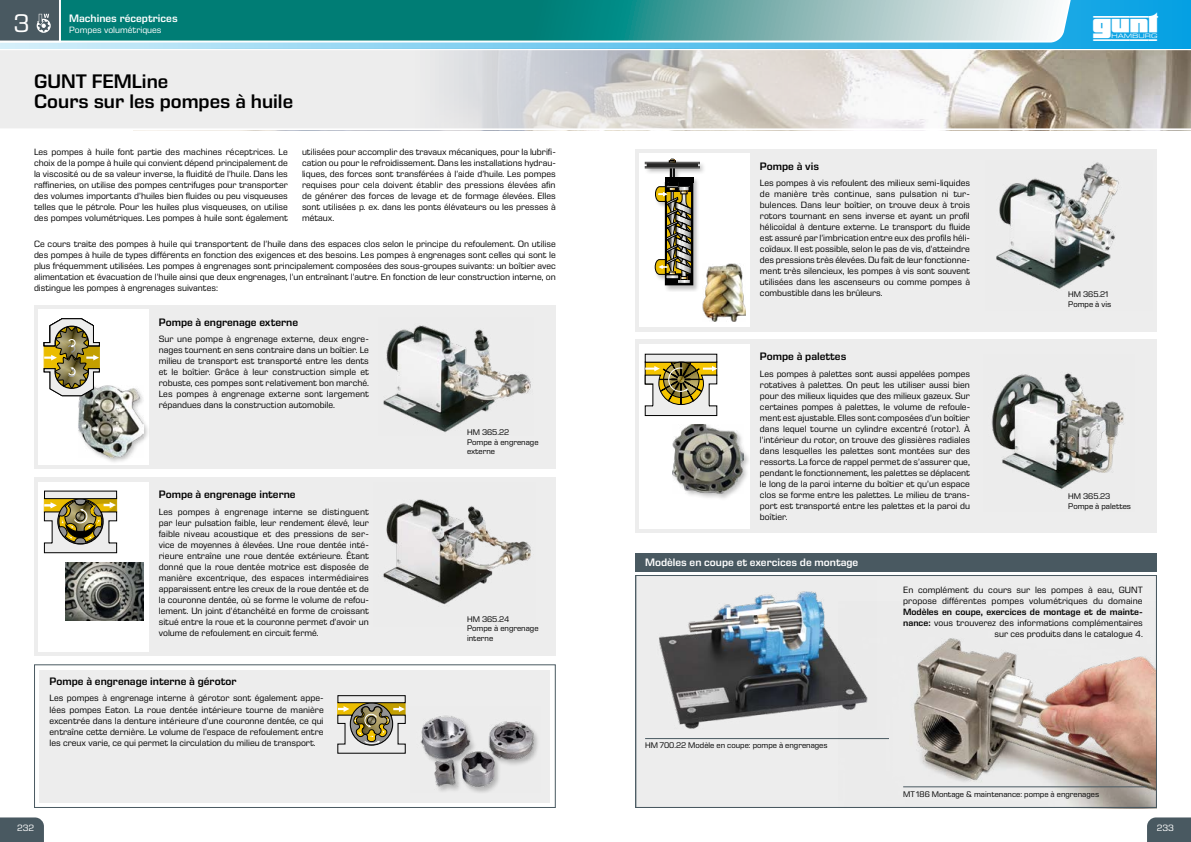
<style>
.page{position:relative;width:1191px;height:842px;background:#fff}
.page>*{position:absolute;margin:0;border:0;box-sizing:border-box;transform-origin:0 0}
.t1{font:700 39.8px "gunt 2 E Symbol";color:#fff}
.t2{font:26px "Eurostile Next LT Pro";color:#fff}
.t3{font:600 20px/20px "Eurostile Next LT Pro";color:#000}
.t4{font:600 11px "Eurostile Next LT Pro";color:#000}
.t5{font:600 11px "Eurostile Next LT Pro";color:#fff}
.t6{font:9.3px/11px "Eurostile Next LT Pro";color:#000;text-align:justify}
.t7{font:9.3px "Eurostile Next LT Pro";color:#fff}
.t8{font:8.3px/9.5px "Eurostile Next LT Pro";color:#000}
.s1{font-weight:600}
</style>
<div class="page">
<svg style="left:0;top:48px;width:1191px;height:81px;background:#dad8d5"></svg>
<div style="left:0;top:0;width:1191px;height:48px;background:linear-gradient(to right,#d7effa,#04a0e3)"></div>
<svg style="left:0;top:0;width:1075px;height:44px;background:#4da2a0"></svg>
<svg style="left:0;top:0;width:61px;height:43px;background:#606e75"></svg>
<svg style="left:1147px;top:817px;width:44px;height:25px"></svg>
<svg style="left:0;top:817px;width:44px;height:25px"></svg>
<div style="left:40px;top:670px;width:510px;height:132px;background:#ededed"></div>
<div style="left:34px;top:305px;width:522px;height:164px;background:#ededed"></div>
<div style="left:34px;top:664px;width:522px;height:144px;border:1px solid #495961"></div>
<div style="left:34px;top:478px;width:522px;height:178px;background:#ededed"></div>
<div style="left:38px;top:309px;width:111px;height:156px;background:#fff"></div>
<div style="left:38px;top:482px;width:111px;height:169px;background:#fff"></div>
<img style="left:383px;top:325px;width:148px;height:107px">
<img style="left:420px;top:715px;width:118px;height:78px">
<img style="left:383px;top:499px;width:148px;height:106px">
<div style="left:44px;top:491px;width:73px;height:8px;background:#ededed"></div>
<svg style="left:44px;top:496px;width:73px;height:57px;background:#aba17b"></svg>
<img style="left:66px;top:562px;width:77px;height:59px">
<div style="left:338px;top:695px;width:67px;height:8px;border:1px solid #000"></div>
<svg style="left:337px;top:701px;width:68px;height:53px"></svg>
<div style="left:77px;top:384px;width:74px;height:81px;background:#000;opacity:.25"></div>
<img style="left:78px;top:385px;width:65px;height:73px">
<svg style="left:44px;top:318px;width:56px;height:79px;background:#aba179"></svg>
<div style="left:635px;top:149px;width:522px;height:182px;background:#ededed"></div>
<div style="left:635px;top:340px;width:522px;height:193px;background:#ededed"></div>
<div style="left:635px;top:575px;width:522px;height:233px;background:#ededed"></div>
<hr style="left:645px;top:738px;width:244px;height:1px;background:#495961">
<div style="left:635px;top:554px;width:522px;height:18px;background:#495961"></div>
<div style="left:639px;top:153px;width:111px;height:174px;background:#fff"></div>
<div style="left:639px;top:344px;width:111px;height:185px;background:#fff"></div>
<img style="left:659px;top:591px;width:180px;height:138px">
<div style="left:643px;top:158px;width:63px;height:134px;background:#000;opacity:.25"></div>
<svg style="left:645px;top:159px;width:55px;height:126px"></svg>
<img style="left:702px;top:263px;width:43px;height:58px">
<img style="left:996px;top:162px;width:123px;height:127px">
<img style="left:991px;top:373px;width:133px;height:116px">
<div style="left:671px;top:422px;width:80px;height:79px;background:#000;opacity:.25"></div>
<img style="left:673px;top:424px;width:70px;height:69px">
<div style="left:645px;top:354px;width:72px;height:8px;background:#ededed"></div>
<svg style="left:645px;top:361px;width:72px;height:55px;background:#b2a677"></svg>
<img style="left:839px;top:638px;width:316px;height:168px">
<hr style="left:903px;top:786px;width:244px;height:1px;background:#495961">
<div style="left:635px;top:575px;width:522px;height:233px;border:1px solid #495961"></div>
<svg style="left:1093px;top:16px;width:18px;height:25px"></svg>
<h2 class="t2" style="left:13px;top:9px;width:17px">3</h2>
<p class="t5" style="left:69px;top:12px;width:110px">Machines réceptrices</p>
<p class="t7" style="left:69px;top:24px;width:94px">Pompes volumétriques</p>
<h3 class="t3" style="left:34px;top:71px;width:261px">GUNT FEMLine<br>Cours sur les pompes à huile</h3>
<p class="t6" style="left:34px;top:147px;width:255px">Les pompes à huile font partie des machines réceptrices. Le choix de la pompe à huile qui convient dépend principalement de la viscosité ou de sa valeur inverse, la fluidité de l’huile. Dans les raffineries, on utilise des pompes centrifuges pour transporter des volumes importants d’huiles bien fluides ou peu visqueuses telles que le pétrole. Pour les huiles plus visqueuses, on utilise des pompes volumétriques. Les pompes à huile sont également</p>
<p class="t6" style="left:302px;top:147px;width:255px">utilisées pour accomplir des travaux mécaniques, pour la lubrifi&shy;cation ou pour le refroidissement. Dans les installations hydrau&shy;liques, des forces sont transférées à l’aide d’huile. Les pompes requises pour cela doivent établir des pressions élevées afin de générer des forces de levage et de formage élevées. Elles sont utilisées p. ex. dans les ponts élévateurs ou les presses à métaux.</p>
<p class="t6" style="left:34px;top:239px;width:523px">Ce cours traite des pompes à huile qui transportent de l’huile dans des espaces clos selon le principe du refoulement. On utilise des pompes à huile de types différents en fonction des exigences et des besoins. Les pompes à engrenages sont celles qui sont le plus fréquemment utilisées. Les pompes à engrenages sont principalement composées des sous-groupes suivants: un boîtier avec alimentation et évacuation de l’huile ainsi que deux engrenages, l’un entraînant l’autre. En fonction de leur construction interne, on distingue les pompes à engrenages suivantes:</p>
<p class="t4" style="left:159px;top:316px;width:141px">Pompe à engrenage externe</p>
<p class="t6" style="left:159px;top:334px;width:212px">Sur une pompe à engrenage externe, deux engre&shy;nages tournent en sens contraire dans un boîtier. Le milieu de transport est transporté entre les dents et le boîtier. Grâce à leur construction simple et robuste, ces pompes sont relativement bon marché.<br>Les pompes à engrenage externe sont largement répandues dans la construction automobile.</p>
<p class="t4" style="left:159px;top:488px;width:138px">Pompe à engrenage interne</p>
<p class="t6" style="left:159px;top:506px;width:212px">Les pompes à engrenage interne se distinguent par leur pulsation faible, leur rendement élevé, leur faible niveau acoustique et des pressions de ser&shy;vice de moyennes à élevées. Une roue dentée inté&shy;rieure entraîne une roue dentée extérieure. Étant donné que la roue dentée motrice est disposée de manière excentrique, des espaces intermédiaires apparaissent entre les creux de la roue dentée et de la couronne dentée, où se forme le volume de refou&shy;lement. Un joint d’étanchéité en forme de croissant situé entre la roue et la couronne permet d’avoir un volume de refoulement en circuit fermé.</p>
<p class="t4" style="left:50px;top:675px;width:188px">Pompe à engrenage interne à gérotor</p>
<p class="t6" style="left:50px;top:693px;width:276px">Les pompes à engrenage interne à gérotor sont également appe&shy;lées pompes Eaton. La roue dentée intérieure tourne de manière excentrée dans la denture intérieure d’une couronne dentée, ce qui entraîne cette dernière. Le volume de l’espace de refoulement entre les creux varie, ce qui permet la circulation du milieu de transport.</p>
<p class="t8" style="left:467px;top:428px;width:73px">HM 365.22<br>Pompe à engrenage externe</p>
<p class="t8" style="left:467px;top:614px;width:73px">HM 365.24<br>Pompe à engrenage interne</p>
<p class="t4" style="left:760px;top:160px;width:61px">Pompe à vis</p>
<p class="t6" style="left:760px;top:177px;width:212px">Les pompes à vis refoulent des milieux semi-liquides de manière très continue, sans pulsation ni tur&shy;bulences. Dans leur boîtier, on trouve deux à trois rotors tournant en sens inverse et ayant un profil hélicoïdal à denture externe. Le transport du fluide est assuré par l’imbrication entre eux des profils héli&shy;coïdaux. Il est possible, selon le pas de vis, d’atteindre des pressions très élevées. Du fait de leur fonctionne&shy;ment très silencieux, les pompes à vis sont souvent utilisées dans les ascenseurs ou comme pompes à combustible dans les brûleurs.</p>
<p class="t4" style="left:760px;top:351px;width:88px">Pompe à palettes</p>
<p class="t6" style="left:760px;top:368px;width:212px">Les pompes à palettes sont aussi appelées pompes rotatives à palettes. On peut les utiliser aussi bien pour des milieux liquides que des milieux gazeux. Sur certaines pompes à palettes, le volume de refoule&shy;ment est ajustable. Elles sont composées d’un boîtier dans lequel tourne un cylindre excentré (rotor). À l’intérieur du rotor, on trouve des glissières radiales dans lesquelles les palettes sont montées sur des ressorts. La force de rappel permet de s’assurer que, pendant le fonctionnement, les palettes se déplacent le long de la paroi interne du boîtier et qu’un espace clos se forme entre les palettes. Le milieu de trans&shy;port est transporté entre les palettes et la paroi du boîtier.</p>
<p class="t5" style="left:645px;top:556px;width:215px">Modèles en coupe et exercices de montage</p>
<h1 class="t1" style="left:1111px;top:7px;width:51px">◆■▼</h1>
<p class="t8" style="left:1068px;top:290px;width:44px">HM 365.21<br>Pompe à vis</p>
<p class="t8" style="left:1068px;top:492px;width:64px">HM 365.23<br>Pompe à palettes</p>
<p class="t8" style="left:645px;top:741px;width:184px">HM 700.22 Modèle en coupe: pompe à engrenages</p>
<p class="t6" style="left:903px;top:584px;width:241px">En complément du cours sur les pompes à eau, GUNT propose différentes pompes volumétriques du domaine</p>
<p class="t6" style="left:903px;top:606px;width:241px;text-align:right"><span class="s1">Modèles en coupe, exercices de montage et de mainte&shy;nance:</span> vous trouverez des informations complémentaires sur ces produits dans le catalogue 4.</p>
<p class="t8" style="left:903px;top:789px;width:197px">MT 186 Montage &amp; maintenance: pompe à engrenages</p>
<p class="t7" style="left:17px;top:823px;width:18px">232</p>
<p class="t7" style="left:1157px;top:823px;width:18px">233</p>
</div>
